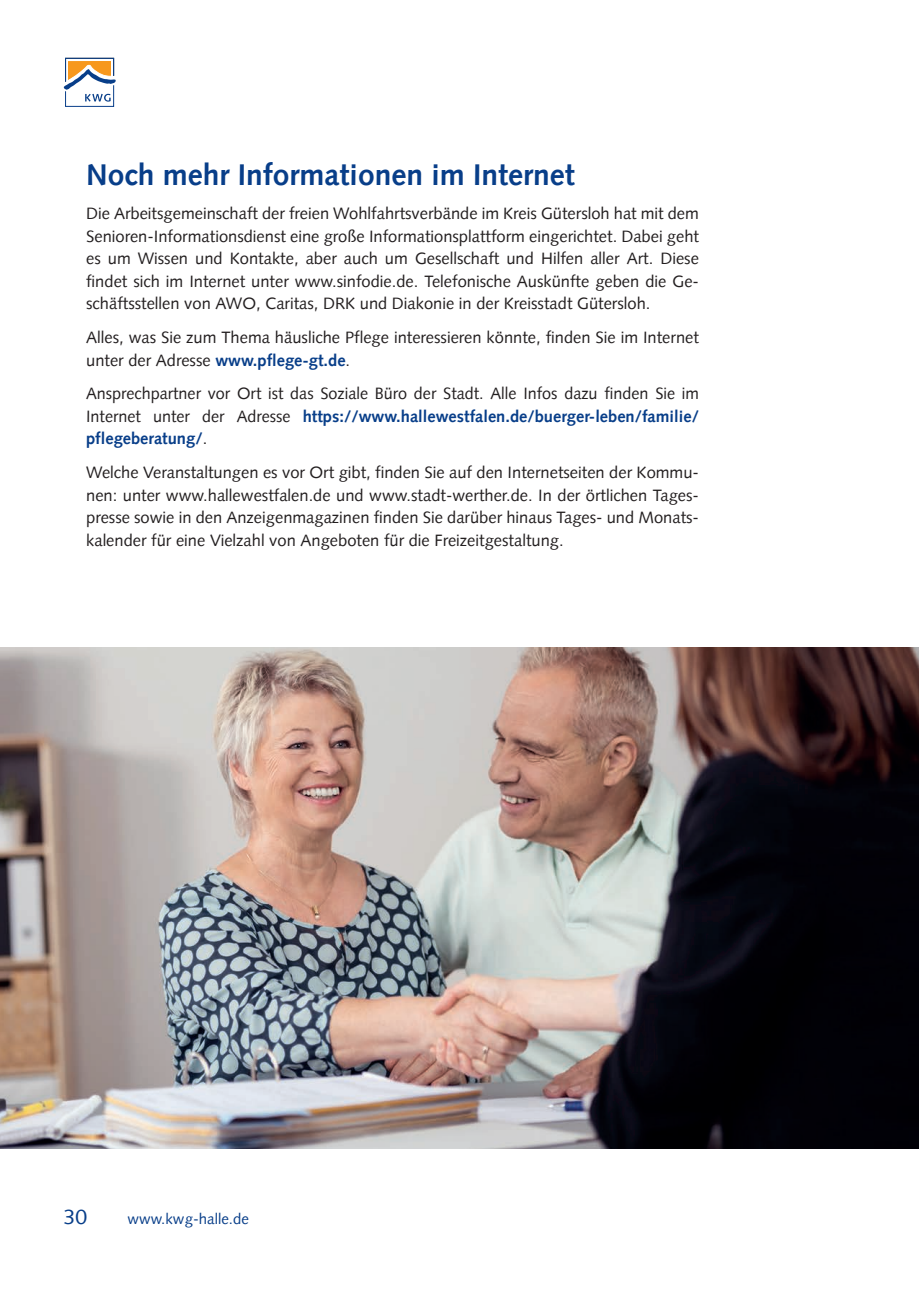
<style>
.page{position:relative;width:919px;height:1289px;background:#fff}
.page>*{position:absolute;margin:0;border:0;box-sizing:border-box;transform-origin:0 0}
.t1{font:700 30px "Syntax LT Std";color:#083e89}
.t2{font:21px "Syntax LT Std";color:#083e89}
.t3{font:16.5px/22.5px "Syntax LT Std";color:#231f20;text-align:justify}
.t4{font:15px "Syntax LT Std";color:#083e89}
.s1{font-weight:700;color:#083e89}
</style>
<div class="page">
<svg style="left:64px;top:58px;width:52px;height:49px"></svg>
<img style="left:0;top:647px;width:918px;height:501px">
<h1 class="t1" style="left:86px;top:158px;width:490px">Noch mehr Informationen im Internet</h1>
<p class="t3" style="left:86px;top:202px;width:614px">Die Arbeitsgemeinschaft der freien Wohlfahrtsverbände im Kreis Gütersloh hat mit dem Senioren-Informationsdienst eine große Informationsplattform eingerichtet. Dabei geht es um Wissen und Kontakte, aber auch um Gesellschaft und Hilfen aller Art. Diese findet sich im Internet unter www.sinfodie.de. Telefonische Auskünfte geben die Ge&shy;schäftsstellen von AWO, Caritas, DRK und Diakonie in der Kreisstadt Gütersloh.</p>
<p class="t3" style="left:86px;top:326px;width:614px">Alles, was Sie zum Thema häusliche Pflege interessieren könnte, finden Sie im Internet unter der Adresse <span class="s1">www.pflege-gt.de</span>.</p>
<p class="t3" style="left:86px;top:382px;width:614px">Ansprechpartner vor Ort ist das Soziale Büro der Stadt. Alle Infos dazu finden Sie im Internet unter der Adresse <span class="s1">https://www.hallewestfalen.de/buerger-leben/familie/ pflegeberatung/</span>.</p>
<p class="t3" style="left:86px;top:461px;width:614px">Welche Veranstaltungen es vor Ort gibt, finden Sie auf den Internetseiten der Kommu&shy;nen: unter www.hallewestfalen.de und www.stadt-werther.de. In der örtlichen Tages&shy;presse sowie in den Anzeigenmagazinen finden Sie darüber hinaus Tages- und Monats&shy;kalender für eine Vielzahl von Angeboten für die Freizeitgestaltung.</p>
<p class="t2" style="left:64px;top:1203px;width:25px">30</p>
<p class="t4" style="left:127px;top:1209px;width:123px">www.kwg-halle.de</p>
</div>
